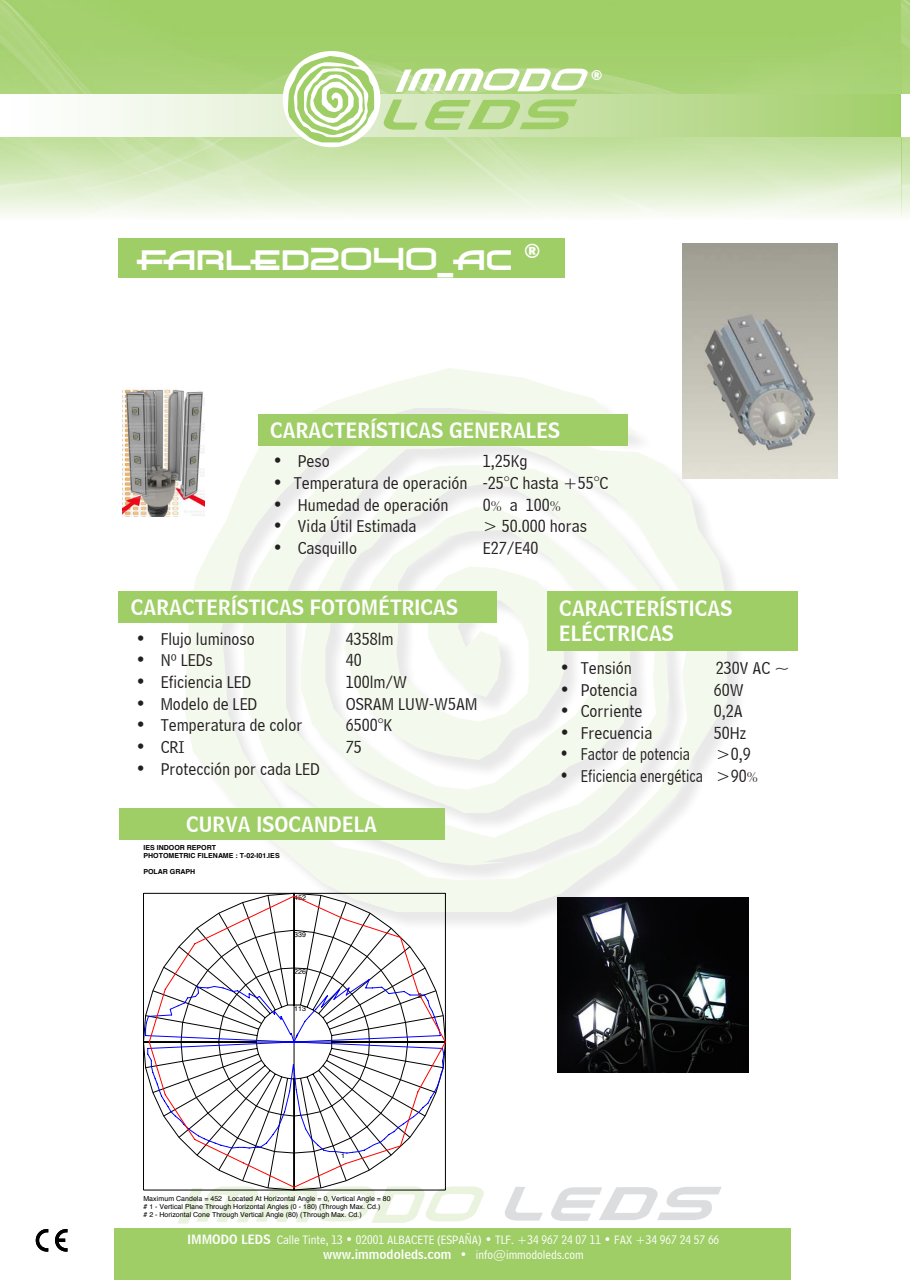
<style>
.page{position:relative;width:910px;height:1280px;background:#fff}
.page>*{position:absolute;margin:0;border:0;box-sizing:border-box;transform-origin:0 0}
.t1{font:31.5px "Air Flow BTN Bold";color:#fff}
.t2{font:21px "Bell Centennial BT Name And Number";color:#fff}
.t3{font:18px "Bell Centennial BT Address";color:#231f20}
.t4{font:18px "Bell Centennial BT Address";color:#231f20;scale:.9 1}
.t5{font:13.5px "Air Flow BTN Bold";color:#fff}
.t6{font:12.75px/15.3px "Bell Centennial BT Address";color:#fff;text-align:center}
.t7{font:7.05px "Helvetica";color:#000}
.t8{font:6.9px/7.8px "Helvetica";color:#000}
.t9{font:700 6.9px/7.9px "Helvetica";color:#000}
.s1{font-family:"Bell";font-size:15px}
.s2{font-family:"Bell Centennial BT Name And Number"}
</style>
<div class="page">
<img style="left:0;top:0;width:910px;height:218px">
<div style="left:0;top:94px;width:901px;height:42px;background:linear-gradient(to right,#fff,#a4cf6d)"></div>
<div style="left:283px;top:51px;width:97px;height:96px;background:#fff;border-radius:50%"></div>
<svg style="left:384px;top:100px;width:34px;height:30px"></svg>
<svg style="left:425px;top:100px;width:152px;height:30px;background:#b5d889"></svg>
<svg style="left:396px;top:69px;width:192px;height:23px"></svg>
<svg style="left:505px;top:1187px;width:38px;height:33px"></svg>
<svg style="left:551px;top:1187px;width:171px;height:34px"></svg>
<svg style="left:177px;top:1186px;width:307px;height:37px"></svg>
<svg style="left:288px;top:56px;width:86px;height:86px"></svg>
<div style="left:187px;top:370px;width:559px;height:560px;background:#231f20;opacity:.1"></div>
<svg style="left:185px;top:368px;width:542px;height:544px;fill:#f4f9ed"></svg>
<div style="left:115px;top:1229px;width:676px;height:51px;background:#9fce66"></div>
<svg style="left:55px;top:1229px;width:12px;height:22px"></svg>
<svg style="left:36px;top:1229px;width:12px;height:22px"></svg>
<div style="left:118px;top:238px;width:446px;height:40px;background:#9fce66"></div>
<img style="left:558px;top:897px;width:190px;height:175px">
<div style="left:115px;top:371px;width:98px;height:169px;background:#fff"></div>
<img style="left:122px;top:387px;width:82px;height:129px">
<div style="left:119px;top:808px;width:325px;height:32px;background:#9fce66"></div>
<div style="left:258px;top:415px;width:369px;height:31px;background:#9fce66"></div>
<div style="left:119px;top:591px;width:378px;height:32px;background:#9fce66"></div>
<div style="left:547px;top:591px;width:250px;height:60px;background:#9fce66"></div>
<img style="left:683px;top:244px;width:154px;height:234px">
<svg style="left:143px;top:893px;width:302px;height:297px"></svg>
<svg style="left:148px;top:895px;width:298px;height:293px"></svg>
<div style="left:901px;top:94px;width:9px;height:42px;background:#fff"></div>
<p class="t5" style="left:591px;top:67px;width:13px">®</p>
<p class="t1" style="left:137px;top:240px;width:405px">FARLED2040_AC <sup>®</sup></p>
<p class="t2" style="left:270px;top:417px;width:291px">CARACTERÍSTICAS GENERALES</p>
<p class="t3" style="left:273px;top:451px;width:59px">• Peso</p>
<p class="t3" style="left:483px;top:451px;width:46px">1,25Kg</p>
<p class="t3" style="left:273px;top:472px;width:337px">• Temperatura de operación -25°C hasta +55°C</p>
<p class="t3" style="left:273px;top:494px;width:177px">• Humedad de operación</p>
<p class="t3" style="left:483px;top:494px;width:80px">0<span class="s1">%</span> a 100<span class="s1">%</span></p>
<p class="t3" style="left:273px;top:516px;width:145px">• Vida Útil Estimada</p>
<p class="t3" style="left:483px;top:516px;width:106px">&gt; 50.000 horas</p>
<p class="t3" style="left:273px;top:537px;width:86px">• Casquillo</p>
<p class="t3" style="left:483px;top:537px;width:57px">E27/E40</p>
<p class="t2" style="left:131px;top:594px;width:329px">CARACTERÍSTICAS FOTOMÉTRICAS</p>
<p class="t3" style="left:135px;top:628px;width:121px">• Flujo luminoso</p>
<p class="t3" style="left:346px;top:628px;width:49px">4358lm</p>
<p class="t3" style="left:135px;top:650px;width:79px">• Nº LEDs</p>
<p class="t3" style="left:346px;top:650px;width:17px">40</p>
<p class="t3" style="left:135px;top:671px;width:117px">• Eficiencia LED</p>
<p class="t3" style="left:346px;top:671px;width:63px">100lm/W</p>
<p class="t3" style="left:135px;top:693px;width:123px">• Modelo de LED</p>
<p class="t3" style="left:346px;top:693px;width:133px">OSRAM LUW-W5AM</p>
<p class="t3" style="left:135px;top:715px;width:168px">• Temperatura de color</p>
<p class="t3" style="left:346px;top:715px;width:48px">6500°K</p>
<p class="t3" style="left:135px;top:736px;width:50px">• CRI</p>
<p class="t3" style="left:346px;top:736px;width:17px">75</p>
<p class="t3" style="left:135px;top:758px;width:186px">• Protección por cada LED</p>
<p class="t2" style="left:186px;top:811px;width:193px">CURVA ISOCANDELA</p>
<p class="t9" style="left:144px;top:844px;width:138px">IES INDOOR REPORT<br>PHOTOMETRIC FILENAME : T-02-I01.IES</p>
<p class="t9" style="left:144px;top:867px;width:53px">POLAR GRAPH</p>
<p class="t7" style="left:294px;top:892px;width:13px">452</p>
<p class="t7" style="left:294px;top:929px;width:13px">339</p>
<p class="t7" style="left:294px;top:966px;width:13px">226</p>
<p class="t7" style="left:294px;top:1003px;width:13px">113</p>
<p class="t7" style="left:418px;top:990px;width:5px">2</p>
<p class="t7" style="left:341px;top:1150px;width:5px">1</p>
<p class="t8" style="left:144px;top:1195px;width:249px">Maximum Candela = 452 Located At Horizontal Angle = 0, Vertical Angle = 80 # 1 - Vertical Plane Through Horizontal Angles (0 - 180) (Through Max. Cd.)<br># 2 - Horizontal Cone Through Vertical Angle (80) (Through Max. Cd.)</p>
<p class="t2" style="left:559px;top:595px;width:175px">CARACTERÍSTICAS</p>
<p class="t2" style="left:559px;top:620px;width:116px">ELÉCTRICAS</p>
<p class="t3" style="left:560px;top:657px;width:74px">• Tensión</p>
<p class="t3" style="left:716px;top:657px;width:75px">230V AC ~</p>
<p class="t3" style="left:560px;top:679px;width:79px">• Potencia</p>
<p class="t3" style="left:714px;top:679px;width:31px">60W</p>
<p class="t3" style="left:560px;top:701px;width:84px">• Corriente</p>
<p class="t3" style="left:714px;top:701px;width:30px">0,2A</p>
<p class="t3" style="left:560px;top:722px;width:94px">• Frecuencia</p>
<p class="t3" style="left:714px;top:722px;width:34px">50Hz</p>
<p class="t4" style="left:560px;top:744px;width:147px">• Factor de potencia</p>
<p class="t3" style="left:716px;top:744px;width:36px">&gt;0,9</p>
<p class="t4" style="left:560px;top:765px;width:222px">• Eficiencia energética &gt;90<span class="s1">%</span></p>
<p class="t6" style="left:188px;top:1232px;width:533px"><span class="s2">IMMODO LEDS</span> Calle Tinte, 13 • 02001 ALBACETE (ESPAÑA) • TLF. +34 967 24 07 11 • FAX +34 967 24 57 66 <span class="s2">www.immodoleds.com</span> • info@immodoleds.com</p>
</div>
